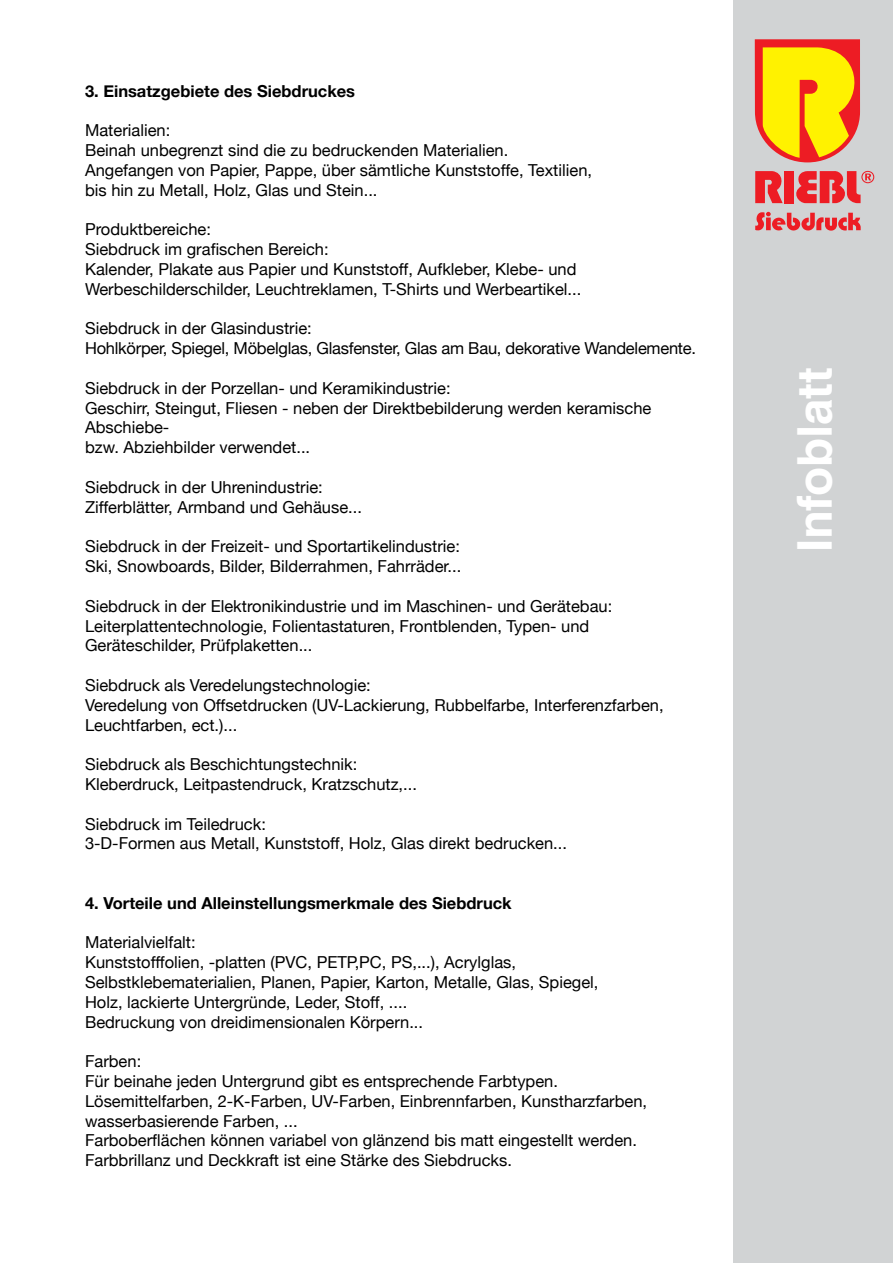
<style>
.page{position:relative;width:893px;height:1263px;background:#fff}
.page>*{position:absolute;margin:0;border:0;box-sizing:border-box;transform-origin:0 0}
.t1{font:700 48px "Helvetica";letter-spacing:-.01em;color:#fff}
.t2{font:16.5px/19.8px "Helvetica Neue";color:#000}
.t3{font:700 16.5px "Helvetica Neue";color:#000}
</style>
<div class="page">
<div style="left:733px;top:0;width:160px;height:1263px;background:#d1d3d4"></div>
<svg style="left:755px;top:211px;width:106px;height:20px"></svg>
<svg style="left:755px;top:171px;width:28px;height:32px"></svg>
<div style="left:785px;top:171px;width:9px;height:32px;background:#ed1c24"></div>
<svg style="left:796px;top:170px;width:78px;height:33px"></svg>
<svg style="left:755px;top:39px;width:105px;height:123px;background:#f5ad1d"></svg>
<p class="t3" style="left:85px;top:81px;width:272px">3. Einsatzgebiete des Siebdruckes</p>
<p class="t2" style="left:85px;top:120px;width:509px">Materialien:<br>Beinah unbegrenzt sind die zu bedruckenden Materialien.<br>Angefangen von Papier, Pappe, über sämtliche Kunststoffe, Textilien, bis hin zu Metall, Holz, Glas und Stein...</p>
<p class="t2" style="left:85px;top:219px;width:498px">Produktbereiche:<br>Siebdruck im grafischen Bereich:<br>Kalender, Plakate aus Papier und Kunststoff, Aufkleber, Klebe- und Werbeschilderschilder, Leuchtreklamen, T-Shirts und Werbeartikel...</p>
<p class="t2" style="left:85px;top:318px;width:613px">Siebdruck in der Glasindustrie:<br>Hohlkörper, Spiegel, Möbelglas, Glasfenster, Glas am Bau, dekorative Wandelemente.</p>
<p class="t2" style="left:85px;top:378px;width:568px">Siebdruck in der Porzellan- und Keramikindustrie:<br>Geschirr, Steingut, Fliesen - neben der Direktbebilderung werden keramische Abschiebe-<br>bzw. Abziehbilder verwendet...</p>
<p class="t2" style="left:85px;top:477px;width:278px">Siebdruck in der Uhrenindustrie:<br>Zifferblätter, Armband und Gehäuse...</p>
<p class="t2" style="left:85px;top:536px;width:378px">Siebdruck in der Freizeit- und Sportartikelindustrie:<br>Ski, Snowboards, Bilder, Bilderrahmen, Fahrräder...</p>
<p class="t2" style="left:85px;top:596px;width:529px">Siebdruck in der Elektronikindustrie und im Maschinen- und Gerätebau:<br>Leiterplattentechnologie, Folientastaturen, Frontblenden, Typen- und<br>Geräteschilder, Prüfplaketten...</p>
<p class="t2" style="left:85px;top:675px;width:580px">Siebdruck als Veredelungstechnologie:<br>Veredelung von Offsetdrucken (UV-Lackierung, Rubbelfarbe, Interferenzfarben,<br>Leuchtfarben, ect.)...</p>
<p class="t2" style="left:85px;top:754px;width:333px">Siebdruck als Beschichtungstechnik:<br>Kleberdruck, Leitpastendruck, Kratzschutz,...</p>
<p class="t2" style="left:85px;top:813px;width:483px">Siebdruck im Teiledruck:<br>3-D-Formen aus Metall, Kunststoff, Holz, Glas direkt bedrucken...</p>
<p class="t3" style="left:85px;top:893px;width:428px">4. Vorteile und Alleinstellungsmerkmale des Siebdruck</p>
<p class="t2" style="left:85px;top:932px;width:515px">Materialvielfalt:<br>Kunststofffolien, -platten (PVC, PETP,PC, PS,...), Acrylglas, Selbstklebematerialien, Planen, Papier, Karton, Metalle, Glas, Spiegel, Holz, lackierte Untergründe, Leder, Stoff, ....<br>Bedruckung von dreidimensionalen Körpern...</p>
<p class="t2" style="left:85px;top:1051px;width:564px">Farben:<br>Für beinahe jeden Untergrund gibt es entsprechende Farbtypen.<br>Lösemittelfarben, 2-K-Farben, UV-Farben, Einbrennfarben, Kunstharzfarben, wasserbasierende Farben, ...<br>Farboberflächen können variabel von glänzend bis matt eingestellt werden.<br>Farbbrillanz und Deckkraft ist eine Stärke des Siebdrucks.</p>
<h1 class="t1" style="left:786px;top:552px;width:186px;rotate:-90deg">Infoblatt</h1>
</div>
